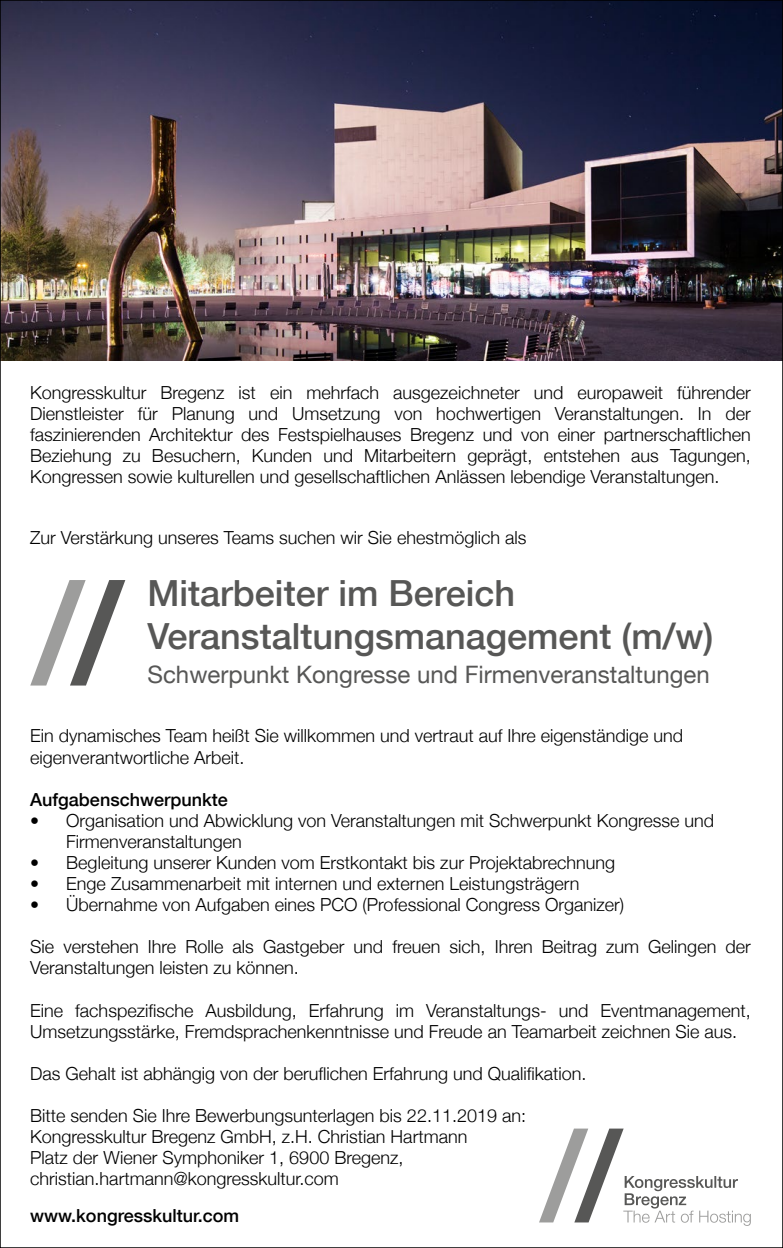
<style>
.page{position:relative;width:783px;height:1248px;background:#fff}
.page>*{position:absolute;margin:0;border:0;box-sizing:border-box;transform-origin:0 0}
.t1{font:500 36px/43.2px "Helvetica Neue";color:#575756}
.t2{font:24px "Helvetica Neue";color:#575756}
.t3{font:300 18px/21px "Helvetica Neue";color:#000}
.t4{font:500 18px "Helvetica Neue";color:#000}
</style>
<div class="page">
<img style="left:2px;top:2px;width:778px;height:358px">
<svg style="left:539px;top:1128px;width:211px;height:97px"></svg>
<svg style="left:30px;top:580px;width:95px;height:105px"></svg>
<p class="t3" style="left:30px;top:381px;width:722px;text-align:justify">Kongresskultur Bregenz ist ein mehrfach ausgezeichneter und europaweit führender Dienstleister für Planung und Umsetzung von hochwertigen Veranstaltungen. In der faszinierenden Architektur des Festspielhauses Bregenz und von einer partnerschaftlichen Beziehung zu Besuchern, Kunden und Mitarbeitern geprägt, entstehen aus Tagungen, Kongressen sowie kulturellen und gesellschaftlichen Anlässen lebendige Veranstaltungen.</p>
<p class="t3" style="left:30px;top:526px;width:497px">Zur Verstärkung unseres Teams suchen wir Sie ehestmöglich als</p>
<h1 class="t1" style="left:147px;top:571px;width:567px">Mitarbeiter im Bereich<br>Veranstaltungsmanagement (m/w)</h1>
<h2 class="t2" style="left:147px;top:657px;width:563px">Schwerpunkt Kongresse und Firmenveranstaltungen</h2>
<p class="t3" style="left:30px;top:724px;width:654px;line-height:21.6px">Ein dynamisches Team heißt Sie willkommen und vertraut auf Ihre eigenständige und eigenverantwortliche Arbeit.</p>
<p class="t4" style="left:30px;top:789px;width:199px">Aufgabenschwerpunkte</p>
<p class="t3" style="left:66px;top:810px;width:649px;text-indent:-36px">• Organisation und Abwicklung von Veranstaltungen mit Schwerpunkt Kongresse und<br>Firmenveranstaltungen</p>
<p class="t3" style="left:30px;top:852px;width:586px">• Begleitung unserer Kunden vom Erstkontakt bis zur Projektabrechnung</p>
<p class="t3" style="left:30px;top:873px;width:550px">• Enge Zusammenarbeit mit internen und externen Leistungsträgern</p>
<p class="t3" style="left:30px;top:894px;width:595px">• Übernahme von Aufgaben eines PCO (Professional Congress Organizer)</p>
<p class="t3" style="left:30px;top:936px;width:722px">Sie verstehen Ihre Rolle als Gastgeber und freuen sich, Ihren Beitrag zum Gelingen der<br>Veranstaltungen leisten zu können.</p>
<p class="t3" style="left:30px;top:999px;width:722px">Eine fachspezifische Ausbildung, Erfahrung im Veranstaltungs- und Eventmanagement,<br>Umsetzungsstärke, Fremdsprachenkenntnisse und Freude an Teamarbeit zeichnen Sie aus.</p>
<p class="t3" style="left:30px;top:1062px;width:557px">Das Gehalt ist abhängig von der beruflichen Erfahrung und Qualifikation.</p>
<p class="t3" style="left:30px;top:1104px;width:497px">Bitte senden Sie Ihre Bewerbungsunterlagen bis 22.11.2019 an:<br>Kongresskultur Bregenz GmbH, z.H. Christian Hartmann<br>Platz der Wiener Symphoniker 1, 6900 Bregenz, christian.hartmann@kongresskultur.com</p>
<p class="t4" style="left:30px;top:1204px;width:210px">www.kongresskultur.com</p>
</div>
